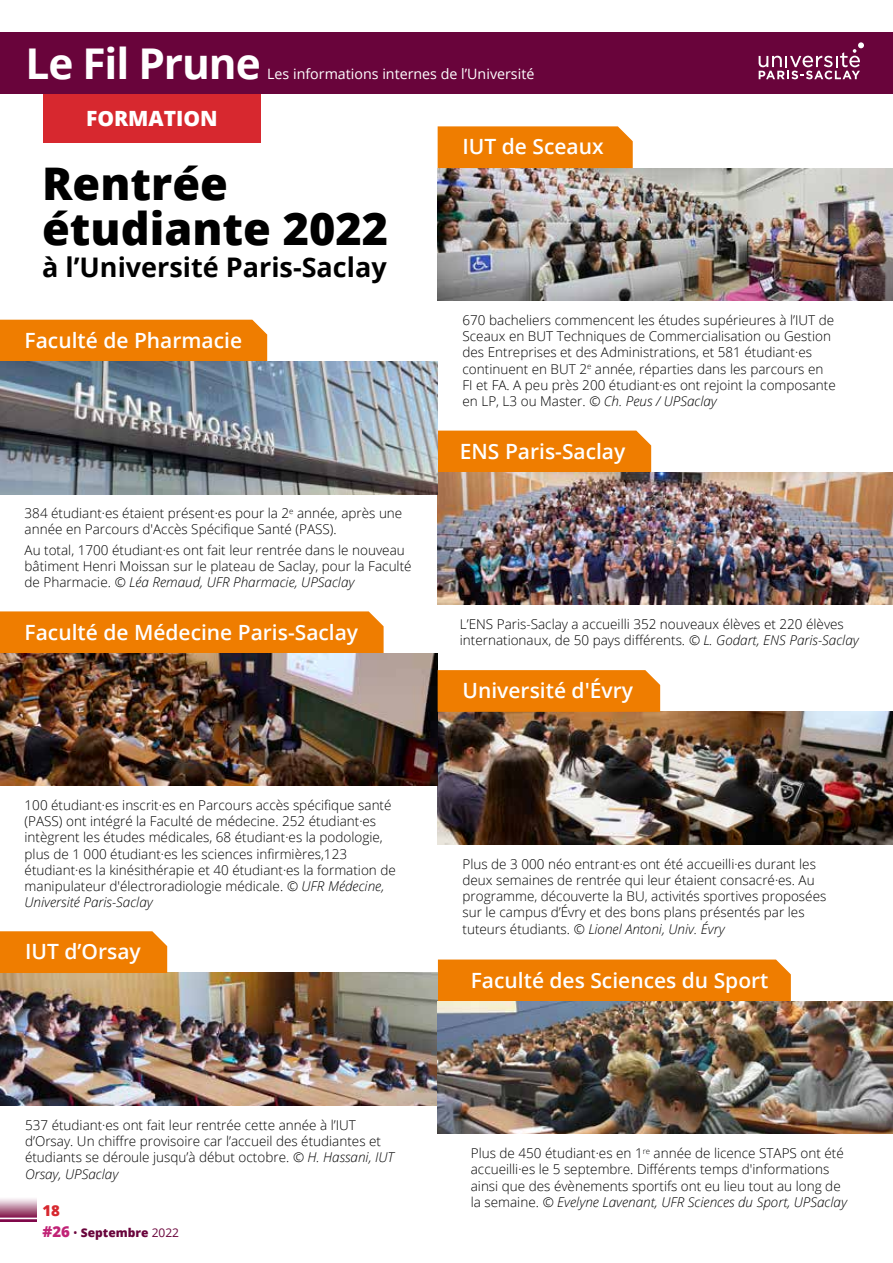
<style>
.page{position:relative;width:893px;height:1263px;background:#fff}
.page>*{position:absolute;margin:0;border:0;box-sizing:border-box;transform-origin:0 0}
.t1{font:800 45px/45px "Open Sans";color:#000}
.t2{font:700 42.45px "Open Sans";letter-spacing:-.025em;color:#fff}
.t3{font:700 27px "Open Sans";color:#000}
.t4{font:600 21px "Open Sans";color:#fff}
.t5{font:800 21px "Open Sans";color:#fff}
.t6{font:800 15px "Open Sans";color:#d7282f}
.t7{font:14.25px "Open Sans";color:#fff}
.t8{font:300 13.5px/16.2px "Open Sans";color:#000}
.t9{font:800 12px "Open Sans";color:#69043b}
.s1{font-style:italic}
.s2{font-size:15px;color:#c12376}
.s3{font-weight:400}
</style>
<div class="page">
<div style="left:0;top:32px;width:893px;height:62px;background:#69043b"></div>
<svg style="left:759px;top:42px;width:105px;height:37px"></svg>
<svg style="left:0;top:1198px;width:37px;height:24px"></svg>
<svg style="left:0;top:1216px;width:37px;height:3px"></svg>
<div style="left:438px;top:959px;width:353px;height:42px;background:#ef7d00"></div>
<div style="left:438px;top:431px;width:213px;height:41px;background:#ef7d00"></div>
<div style="left:0;top:611px;width:384px;height:42px;background:#ef7d00"></div>
<div style="left:0;top:320px;width:267px;height:41px;background:#ef7d00"></div>
<img style="left:438px;top:472px;width:455px;height:133px">
<img style="left:438px;top:168px;width:455px;height:133px">
<img style="left:0;top:973px;width:438px;height:133px">
<img style="left:438px;top:712px;width:455px;height:132px">
<img style="left:438px;top:1001px;width:455px;height:133px">
<img style="left:0;top:653px;width:438px;height:133px">
<img style="left:0;top:361px;width:438px;height:133px">
<div style="left:438px;top:126px;width:195px;height:42px;background:#ef7d00"></div>
<div style="left:0;top:931px;width:167px;height:42px;background:#ef7d00"></div>
<div style="left:438px;top:670px;width:222px;height:42px;background:#ef7d00"></div>
<div style="left:43px;top:94px;width:218px;height:48px;background:#d7282f"></div>
<h2 class="t2" style="left:26px;top:34px;width:237px">Le Fil Prune</h2>
<p class="t7" style="left:267px;top:64px;width:269px">Les informations internes de l’Université</p>
<h3 class="t5" style="left:86px;top:103px;width:133px">FORMATION</h3>
<h3 class="t4" style="left:462px;top:132px;width:143px">IUT de Sceaux</h3>
<h1 class="t1" style="left:42px;top:159px;width:348px">Rentrée étudiante 2022</h1>
<h3 class="t3" style="left:42px;top:248px;width:346px">à l’Université Paris-Saclay</h3>
<h3 class="t4" style="left:25px;top:326px;width:219px">Faculté de Pharmacie</h3>
<p class="t8" style="left:25px;top:505px;width:379px">384 étudiant·es étaient présent·es pour la 2<sup>e</sup> année, après une année en Parcours d'Accès Spécifique Santé (PASS).</p>
<p class="t8" style="left:25px;top:542px;width:388px">Au total, 1700 étudiant·es ont fait leur rentrée dans le nouveau bâtiment Henri Moissan sur le plateau de Saclay, pour la Faculté de Pharmacie. <span class="s1">© Léa Remaud, UFR Pharmacie, UPSaclay</span></p>
<h3 class="t4" style="left:25px;top:617px;width:335px">Faculté de Médecine Paris-Saclay</h3>
<p class="t8" style="left:25px;top:797px;width:373px">100 étudiant·es inscrit·es en Parcours accès spécifique santé (PASS) ont intégré la Faculté de médecine. 252 étudiant·es intègrent les études médicales, 68 étudiant·es la podologie, plus de 1 000 étudiant·es les sciences infirmières,123 étudiant·es la kinésithérapie et 40 étudiant·es la formation de manipulateur d'électroradiologie médicale. <span class="s1">© UFR Médecine, Université Paris-Saclay</span></p>
<h3 class="t4" style="left:25px;top:937px;width:117px">IUT d’Orsay</h3>
<p class="t8" style="left:462px;top:312px;width:375px">670 bacheliers commencent les études supérieures à l’IUT de Sceaux en BUT Techniques de Commercialisation ou Gestion des Entreprises et des Administrations, et 581 étudiant·es continuent en BUT 2<sup>e</sup> année, réparties dans les parcours en FI et FA. A peu près 200 étudiant·es ont rejoint la composante en LP, L3 ou Master. <span class="s1">© Ch. Peus / UPSaclay</span></p>
<h3 class="t4" style="left:460px;top:437px;width:167px">ENS Paris-Saclay</h3>
<p class="t8" style="left:460px;top:616px;width:401px">L’ENS Paris-Saclay a accueilli 352 nouveaux élèves et 220 élèves internationaux, de 50 pays différents. <span class="s1">© L. Godart, ENS Paris-Saclay</span></p>
<h3 class="t4" style="left:462px;top:676px;width:172px">Université d'Évry</h3>
<p class="t8" style="left:462px;top:855px;width:365px">Plus de 3 000 néo entrant·es ont été accueilli·es durant les deux semaines de rentrée qui leur étaient consacré·es. Au programme, découverte la BU, activités sportives proposées sur le campus d’Évry et des bons plans présentés par les tuteurs étudiants. <span class="s1">© Lionel Antoni, Univ. Évry</span></p>
<h3 class="t4" style="left:471px;top:965px;width:299px">Faculté des Sciences du Sport</h3>
<p class="t8" style="left:25px;top:1116px;width:371px">537 étudiant·es ont fait leur rentrée cette année à l’IUT d’Orsay. Un chiffre provisoire car l’accueil des étudiantes et étudiants se déroule jusqu’à début octobre. <span class="s1">© H. Hassani, IUT Orsay, UPSaclay</span></p>
<p class="t6" style="left:43px;top:1199px;width:19px">18</p>
<p class="t9" style="left:43px;top:1223px;width:138px"><span class="s2">#26</span> <span class="s3">•</span> Septembre <span class="s3">2022</span></p>
<p class="t8" style="left:471px;top:1145px;width:378px">Plus de 450 étudiant·es en 1<sup>re</sup> année de licence STAPS ont été accueilli·es le 5 septembre. Différents temps d'informations ainsi que des évènements sportifs ont eu lieu tout au long de la semaine. <span class="s1">© Evelyne Lavenant, UFR Sciences du Sport, UPSaclay</span></p>
</div>
